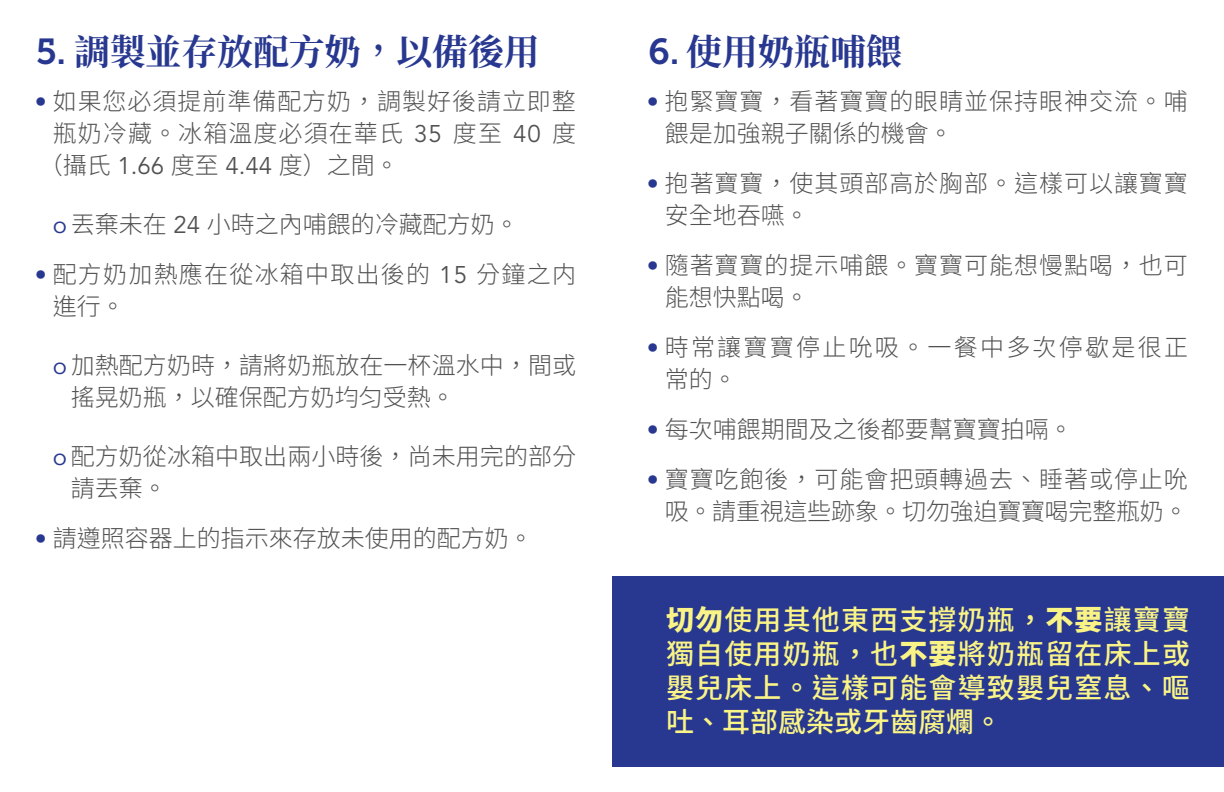
<style>
.page{position:relative;width:1224px;height:792px;background:#fff}
.page>*{position:absolute;margin:0;border:0;box-sizing:border-box;transform-origin:0 0}
.Subhead{font:700 36px "Source Han Serif TC";letter-spacing:-.005em;color:#283890}
.Bulleted_List{font:500 28px/34px "Source Han Sans TC";letter-spacing:.04em;color:#faf486;text-align:justify}
.t1{font:300 24px/32px "Source Han Sans TC";letter-spacing:.005em;color:#525252}
.t2{font:300 24px/32px "Source Han Sans TC";letter-spacing:.04em;color:#525252}
.t3{font:300 24px/32px "Source Han Sans TC";letter-spacing:.05em;color:#525252}
.t4{font:300 24px/32px "Source Han Sans TC";letter-spacing:.095em;color:#525252}
.t5{font:300 24px "Source Han Sans TC";letter-spacing:.045em;color:#525252}
.s1{font-family:"Museo Slab 700";font-weight:400}
.s2{font-family:"Avenir";font-weight:400;color:#283890}
.s3{font-family:"Avenir";font-weight:400}
.s4{font-weight:800}
</style>
<div class="page">
<div style="left:612px;top:577px;width:612px;height:190px;background:#283890"></div>
<p class="Subhead" style="left:36px;top:32px;width:505px"><span class="s1">5.</span> 調製並存放配方奶，以備後用</p>
<p class="t2" style="left:35px;top:86px;width:543px"><span class="s2">•</span> 如果您必須提前準備配方奶，調製好後請立即整</p>
<p class="t5" style="left:53px;top:120px;width:525px">瓶奶冷藏。冰箱溫度必須在華氏 <span class="s3">35</span> 度至 <span class="s3">40</span> 度</p>
<p class="t1" style="left:39px;top:150px;width:362px">（攝氏 <span class="s3">1.66</span> 度至 <span class="s3">4.44</span> 度）之間。</p>
<p class="t1" style="left:53px;top:209px;width:468px"><span class="s2">o</span> 丟棄未在 <span class="s3">24</span> 小時之內哺餵的冷藏配方奶。</p>
<p class="t3" style="left:53px;top:259px;width:525px;text-indent:-18px"><span class="s2">•</span> 配方奶加熱應在從冰箱中取出後的 <span class="s3">15</span> 分鐘之内進行。</p>
<p class="t1" style="left:71px;top:350px;width:507px;text-indent:-18px"><span class="s2">o</span>加熱配方奶時，請將奶瓶放在一杯溫水中，間或搖晃奶瓶，以確保配方奶均匀受熱。</p>
<p class="t1" style="left:71px;top:441px;width:507px;text-indent:-18px"><span class="s2">o</span>配方奶從冰箱中取出兩小時後，尚未用完的部分請丟棄。</p>
<p class="t1" style="left:35px;top:523px;width:499px"><span class="s2">•</span> 請遵照容器上的指示來存放未使用的配方奶。</p>
<p class="Subhead" style="left:648px;top:32px;width:255px"><span class="s1">6.</span> 使用奶瓶哺餵</p>
<p class="t2" style="left:665px;top:86px;width:525px;text-indent:-18px"><span class="s2">•</span> 抱緊寶寶，看著寶寶的眼睛並保持眼神交流。哺餵是加強親子關係的機會。</p>
<p class="t2" style="left:665px;top:168px;width:525px;text-indent:-18px"><span class="s2">•</span> 抱著寶寶，使其頭部高於胸部。這樣可以讓寶寶安全地吞嚥。</p>
<p class="t2" style="left:665px;top:250px;width:525px;text-indent:-18px"><span class="s2">•</span> 隨著寶寶的提示哺餵。寶寶可能想慢點喝，也可能想快點喝。</p>
<p class="t4" style="left:665px;top:332px;width:525px;text-indent:-18px"><span class="s2">•</span> 時常讓寶寶停止吮吸。一餐中多次停歇是很正常的。</p>
<p class="t1" style="left:647px;top:414px;width:427px"><span class="s2">•</span> 每次哺餵期間及之後都要幫寶寶拍嗝。</p>
<p class="t1" style="left:647px;top:464px;width:543px;text-align:right"><span class="s2">•</span> 寶寶吃飽後，可能會把頭轉過去、睡著或停止吮吸。請重視這些跡象。切勿強迫寶寶喝完整瓶奶。</p>
<p class="Bulleted_List" style="left:666px;top:603px;width:526px"><span class="s4">切勿</span>使用其他東西支撐奶瓶，<span class="s4">不要</span>讓寶寶獨自使用奶瓶，也<span class="s4">不要</span>將奶瓶留在床上或嬰兒床上。這樣可能會導致嬰兒窒息、嘔吐、耳部感染或牙齒腐爛。</p>
</div>
